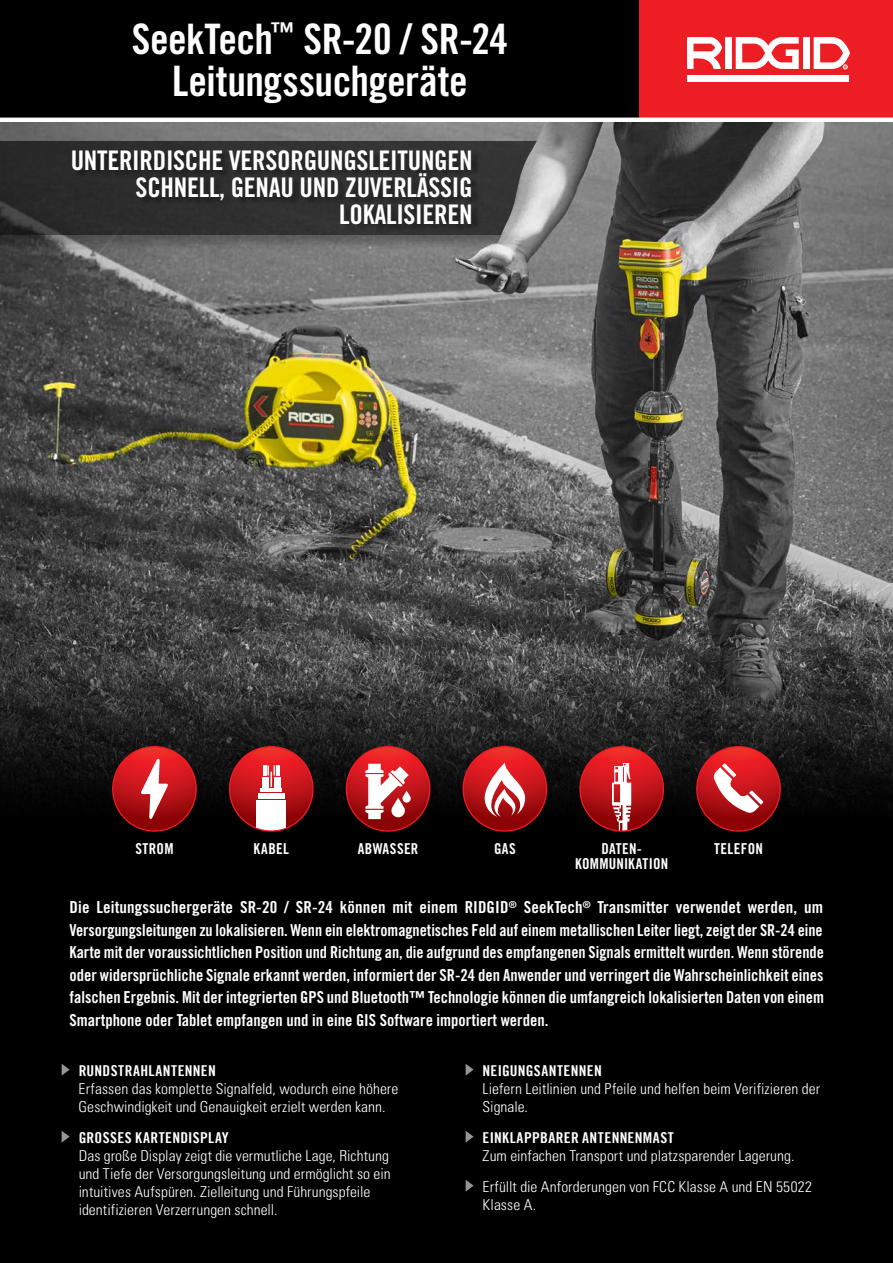
<style>
.page{position:relative;width:893px;height:1263px;background:#fff}
.page>*{position:absolute;margin:0;border:0;box-sizing:border-box;transform-origin:0 0}
.t1{font:42px/42px "Trade Gothic LT Pro Bd Cn 20";letter-spacing:-.01em;color:#fff;text-align:center}
.t2{font:27px/27px "Trade Gothic LT Pro Bd Cn 20";letter-spacing:-.01em;color:#fff;text-align:right}
.t3{font:16.5px/22.5px "Trade Gothic LT Pro Bd Cn 20";color:#fff;text-align:justify}
.t4{font:15px/18px "Univers LTCYR 47 Light Cond";letter-spacing:.005em;color:#fff;scale:1.04 1}
.t5{font:15px "Trade Gothic LT Bold Cond Twenty";letter-spacing:.02em;color:#fff;scale:1.04 1}
.t6{font:15px/14.9px "Trade Gothic LT Pro Bd Cn 20";letter-spacing:.02em;color:#fff;text-align:center}
</style>
<div class="page">
<div style="left:0;top:0;width:640px;height:119px;background:#000"></div>
<div style="left:640px;top:0;width:253px;height:119px;background:#ed1d24"></div>
<div style="left:687px;top:75px;width:162px;height:7px;background:#fff"></div>
<div style="left:725px;top:37px;width:6px;height:32px;background:#fff"></div>
<div style="left:803px;top:37px;width:6px;height:32px;background:#fff"></div>
<svg style="left:687px;top:37px;width:35px;height:32px"></svg>
<svg style="left:736px;top:37px;width:63px;height:32px"></svg>
<svg style="left:814px;top:37px;width:36px;height:32px"></svg>
<hr style="left:0;top:118px;width:893px;height:3px;background:#fff">
<div style="left:0;top:525px;width:893px;height:738px;background:#000"></div>
<img style="left:0;top:122px;width:893px;height:684px">
<svg style="left:230px;top:747px;width:83px;height:83px;background:#b14447"></svg>
<svg style="left:346px;top:747px;width:84px;height:84px;background:#aa4143"></svg>
<svg style="left:580px;top:747px;width:83px;height:83px;background:#a82c30"></svg>
<svg style="left:113px;top:747px;width:83px;height:84px;background:#a4282b"></svg>
<svg style="left:697px;top:747px;width:83px;height:84px;background:#a72f32"></svg>
<svg style="left:463px;top:747px;width:84px;height:84px;background:#a63134"></svg>
<div style="left:0;top:140px;width:544px;height:110px;background:#000;opacity:.45"></div>
<svg style="left:0;top:141px;width:497px;height:93px;background:#2d2d2d"></svg>
<img style="left:497px;top:122px;width:134px;height:152px">
<div style="left:73px;top:149px;width:408px;height:84px;background:#2b2b2b"></div>
<svg style="left:62px;top:1064px;width:8px;height:11px"></svg>
<svg style="left:62px;top:1131px;width:8px;height:11px"></svg>
<svg style="left:466px;top:1064px;width:8px;height:11px"></svg>
<svg style="left:466px;top:1131px;width:8px;height:11px"></svg>
<svg style="left:466px;top:1180px;width:8px;height:11px"></svg>
<h1 class="t1" style="left:132px;top:17px;width:378px">SeekTech<sup>™</sup> SR-20 / SR-24<br>Leitungssuchgeräte</h1>
<h2 class="t2" style="left:71px;top:147px;width:404px">UNTERIRDISCHE VERSORGUNGSLEITUNGEN<br>SCHNELL, GENAU UND ZUVERLÄSSIG<br>LOKALISIEREN</h2>
<p class="t6" style="left:135px;top:841px;width:40px">STROM</p>
<p class="t6" style="left:254px;top:841px;width:37px">KABEL</p>
<p class="t6" style="left:358px;top:841px;width:62px">ABWASSER</p>
<p class="t6" style="left:494px;top:841px;width:23px">GAS</p>
<p class="t6" style="left:575px;top:841px;width:94px">DATEN-<br>KOMMUNIKATION</p>
<p class="t6" style="left:714px;top:841px;width:50px">TELEFON</p>
<p class="t3" style="left:70px;top:896px;width:756px">Die Leitungssuchergeräte SR-20 / SR-24 können mit einem RIDGID<sup>®</sup> SeekTech<sup>®</sup> Transmitter verwendet werden, um Versorgungsleitungen zu lokalisieren. Wenn ein elektromagnetisches Feld auf einem metallischen Leiter liegt, zeigt der SR-24 eine Karte mit der voraussichtlichen Position und Richtung an, die aufgrund des empfangenen Signals ermittelt wurden. Wenn störende oder widersprüchliche Signale erkannt werden, informiert der SR-24 den Anwender und verringert die Wahrscheinlichkeit eines falschen Ergebnis. Mit der integrierten GPS und Bluetooth™ Technologie können die umfangreich lokalisierten Daten von einem Smartphone oder Tablet empfangen und in eine GIS Software importiert werden.</p>
<p class="t5" style="left:79px;top:1061px;width:133px">RUNDSTRAHLANTENNEN</p>
<p class="t4" style="left:79px;top:1078px;width:309px">Erfassen das komplette Signalfeld, wodurch eine höhere<br>Geschwindigkeit und Genauigkeit erzielt werden kann.</p>
<p class="t5" style="left:79px;top:1128px;width:146px">GROSSES KARTENDISPLAY</p>
<p class="t4" style="left:79px;top:1145px;width:301px">Das große Display zeigt die vermutliche Lage, Richtung und Tiefe der Versorgungsleitung und ermöglicht so ein intuitives Aufspüren. Zielleitung und Führungspfeile identifizieren Verzerrungen schnell.</p>
<p class="t5" style="left:483px;top:1061px;width:116px">NEIGUNGSANTENNEN</p>
<p class="t4" style="left:483px;top:1078px;width:326px">Liefern Leitlinien und Pfeile und helfen beim Verifizieren der<br>Signale.</p>
<p class="t5" style="left:483px;top:1128px;width:185px">EINKLAPPBARER ANTENNENMAST</p>
<p class="t4" style="left:483px;top:1139px;width:318px;line-height:31px">Zum einfachen Transport und platzsparender Lagerung.<br>Erfüllt die Anforderungen von FCC Klasse A und EN 55022</p>
<p class="t4" style="left:483px;top:1194px;width:53px">Klasse A.</p>
</div>
